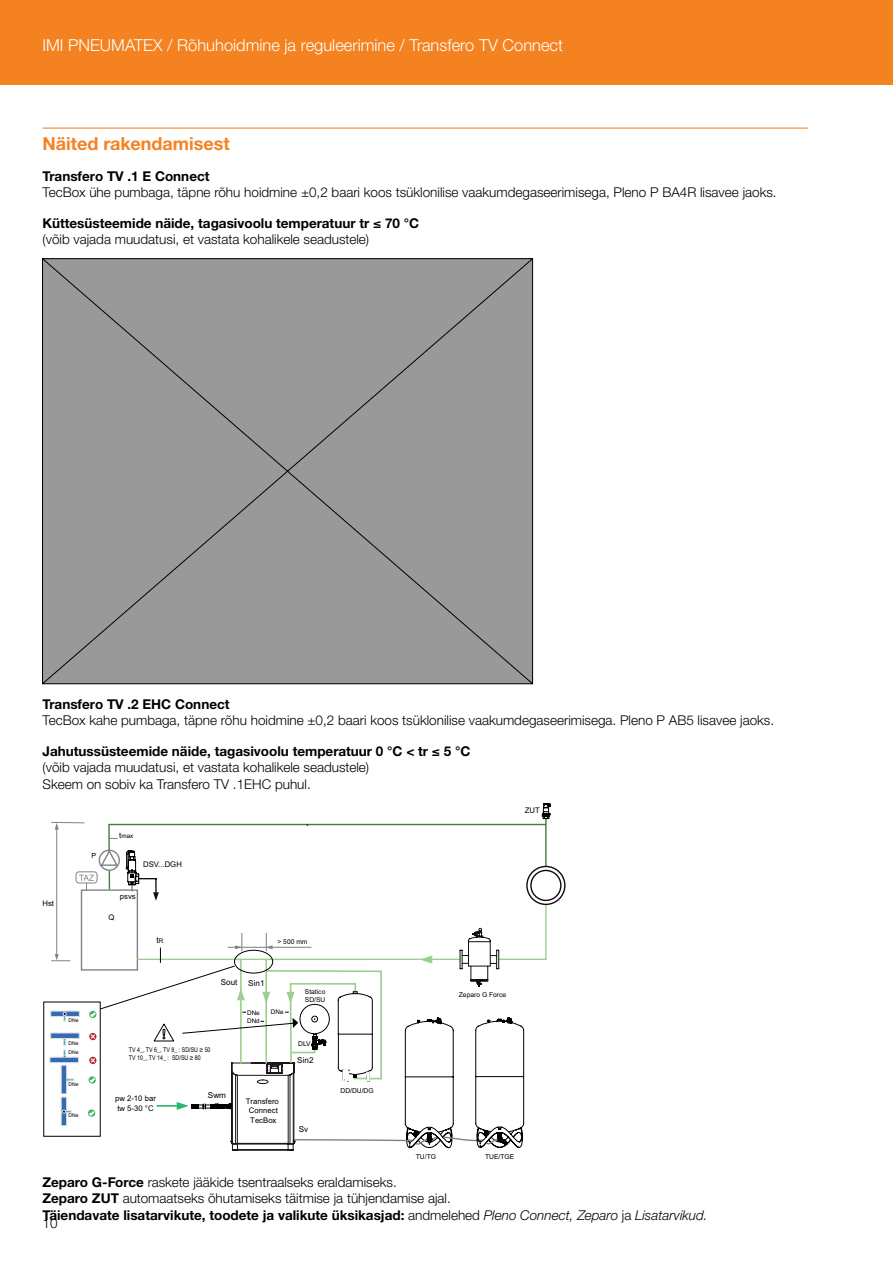
<style>
.page{position:relative;width:893px;height:1263px;background:#fff}
.page>*{position:absolute;margin:0;border:0;box-sizing:border-box;transform-origin:0 0}
.t1{font:700 18px "Helvetica Neue LTW1 G";color:#f58220}
.t2{font:300 16.5px "Helvetica Neue LTW1 G";color:#fff}
.t3{font:300 13.5px/16.5px "Helvetica Neue LTW1 G";color:#000}
.t4{font:700 13.5px "Helvetica Neue LTW1 G";color:#000}
.t5{font:8.4px "Arial";color:#000}
.t6{font:8.1px "Arial";color:#000}
.t7{font:7.8px/9.3px "Arial";color:#000;text-align:center}
.t8{font:7.05px "Arial";color:#000}
.t9{font:6.75px/8.1px "Arial";color:#000}
.t10{font:6.45px/7.8px "Arial Narrow";color:#000}
.t11{font:6.3px "Arial";color:#000}
.t12{font:5.1px "Arial";color:#000}
.t13{font:3.9px "Arial";color:#000}
.s1{font-size:7.8px}
.s2{font-size:6.3px}
.s3{font-weight:700}
.s4{font-style:italic}
</style>
<div class="page">
<div style="left:0;top:0;width:893px;height:85px;background:#f58220"></div>
<hr style="left:43px;top:128px;width:765px;height:1px;background:#f58220">
<div style="left:42px;top:258px;width:491px;height:426px;background:#999"></div>
<svg style="left:527px;top:866px;width:38px;height:38px"></svg>
<div style="left:526px;top:866px;width:40px;height:39px;border:1px solid #110b14;border-radius:50%"></div>
<svg style="left:531px;top:870px;width:30px;height:30px"></svg>
<div style="left:530px;top:870px;width:32px;height:31px;border:1px solid #110b14;border-radius:50%"></div>
<div style="left:50px;top:1033px;width:29px;height:5px;background:#d6dadf"></div>
<svg style="left:51px;top:803px;width:500px;height:348px"></svg>
<p class="t2" style="left:43px;top:35px;width:522px">IMI PNEUMATEX / Rõhuhoidmine ja reguleerimine / Transfero TV Connect</p>
<h1 class="t1" style="left:43px;top:132px;width:189px">Näited rakendamisest</h1>
<p class="t4" style="left:43px;top:167px;width:169px">Transfero TV .1 E Connect</p>
<p class="t3" style="left:43px;top:184px;width:736px">TecBox ühe pumbaga, täpne rõhu hoidmine ±0,2 baari koos tsüklonilise vaakumdegaseerimisega, Pleno P BA4R lisavee jaoks.</p>
<p class="t4" style="left:43px;top:215px;width:378px">Küttesüsteemide näide, tagasivoolu temperatuur tr ≤ 70 °C</p>
<p class="t3" style="left:43px;top:231px;width:328px">(võib vajada muudatusi, et vastata kohalikele seadustele)</p>
<p class="t4" style="left:43px;top:696px;width:189px">Transfero TV .2 EHC Connect</p>
<p class="t3" style="left:43px;top:712px;width:733px">TecBox kahe pumbaga, täpne rõhu hoidmine ±0,2 baari koos tsüklonilise vaakumdegaseerimisega. Pleno P AB5 lisavee jaoks.</p>
<p class="t4" style="left:43px;top:743px;width:429px">Jahutussüsteemide näide, tagasivoolu temperatuur 0 °C &lt; tr ≤ 5 °C</p>
<p class="t3" style="left:43px;top:759px;width:328px">(võib vajada muudatusi, et vastata kohalikele seadustele)<br>Skeem on sobiv ka Transfero TV .1EHC puhul.</p>
<p class="t7" style="left:43px;top:899px;width:13px">Hst</p>
<p class="t8" style="left:92px;top:851px;width:6px">P</p>
<p class="t11" style="left:119px;top:832px;width:16px"><span class="s1">t</span>max</p>
<p class="t7" style="left:143px;top:860px;width:40px">DSV...DGH</p>
<p class="t7" style="left:120px;top:892px;width:17px">psvs</p>
<p class="t7" style="left:108px;top:912px;width:8px">Q</p>
<p class="t5" style="left:157px;top:935px;width:8px">t<span class="s2">R</span></p>
<p class="t9" style="left:277px;top:938px;width:32px">&gt; 500 mm</p>
<p class="t6" style="left:221px;top:976px;width:18px">Sout</p>
<p class="t6" style="left:248px;top:978px;width:18px">Sin1</p>
<p class="t12" style="left:69px;top:1017px;width:12px">DNe</p>
<p class="t12" style="left:69px;top:1040px;width:12px">DNe</p>
<p class="t13" style="left:65px;top:1048px;width:9px">DNe</p>
<p class="t12" style="left:69px;top:1048px;width:12px">DNe</p>
<p class="t10" style="left:129px;top:1045px;width:83px">TV 4_, TV 6_, TV 8_ : SD/SU ≥ 50<br>TV 10_, TV 14_ : SD/SU ≥ 80</p>
<p class="t11" style="left:247px;top:1008px;width:14px">DNe</p>
<p class="t11" style="left:247px;top:1017px;width:14px">DNd</p>
<p class="t11" style="left:271px;top:1008px;width:14px">DNe</p>
<p class="t9" style="left:305px;top:987px;width:22px">Statico<br>SD/SU</p>
<p class="t9" style="left:298px;top:1039px;width:14px">DLV</p>
<p class="t6" style="left:297px;top:1054px;width:18px">Sin2</p>
<p class="t12" style="left:69px;top:1080px;width:12px">DNe</p>
<p class="t12" style="left:69px;top:1111px;width:12px">DNe</p>
<p class="t7" style="left:115px;top:1094px;width:42px;text-align:left">pw 2-10 bar tw 5-30 °C</p>
<p class="t6" style="left:208px;top:1089px;width:20px">Swm</p>
<p class="t7" style="left:246px;top:1096px;width:35px">Transfero<br>Connect<br>TecBox</p>
<p class="t6" style="left:299px;top:1124px;width:11px">Sv</p>
<p class="t9" style="left:340px;top:1086px;width:35px">DD/DU/DG</p>
<p class="t7" style="left:525px;top:806px;width:17px">ZUT</p>
<p class="t9" style="left:459px;top:990px;width:49px">Zeparo G Force</p>
<p class="t9" style="left:416px;top:1153px;width:22px">TU/TG</p>
<p class="t9" style="left:485px;top:1153px;width:31px">TUE/TGE</p>
<p class="t3" style="left:43px;top:1173px;width:667px"><span class="s3">Zeparo G-Force</span> raskete jääkide tsentraalseks eraldamiseks.<br><span class="s3">Zeparo ZUT</span> automaatseks õhutamiseks täitmise ja tühjendamise ajal.<br><span class="s3">Täiendavate lisatarvikute, toodete ja valikute üksikasjad:</span> andmelehed <span class="s4">Pleno Connect, Zeparo</span> ja <span class="s4">Lisatarvikud.</span></p>
<p class="t3" style="left:43px;top:1215px;width:17px">10</p>
</div>
